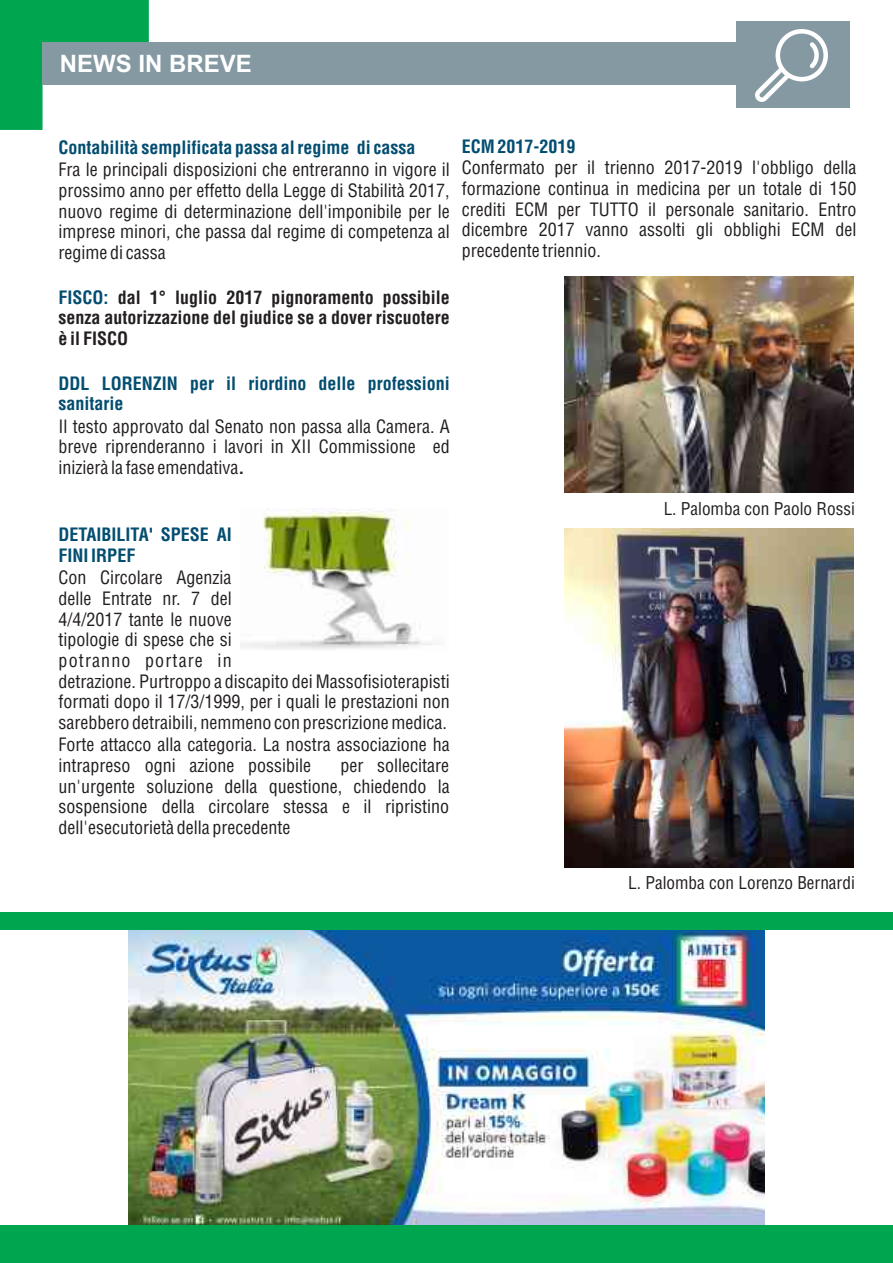
<style>
.page{position:relative;width:893px;height:1263px;background:#fff}
.page>*{position:absolute;margin:0;border:0;box-sizing:border-box;transform-origin:0 0}
.t1{font:700 24px "Arial";color:#fff}
.t2{font:condensed 18px/20.7px "Helvetica LT Std";color:#231f20;text-align:justify}
.t3{font:700 condensed 18px/20.7px "Helvetica LT Std";color:#034d70}
.t4{font:700 condensed 18px/20.7px "Helvetica LT Std";color:#231f20;text-align:justify}
.t5{font:condensed 17.25px "Helvetica LT Std";color:#231f20}
.s1{font-weight:700}
</style>
<div class="page">
<svg style="left:0;top:0;width:149px;height:130px"></svg>
<div style="left:43px;top:43px;width:805px;height:42px;background:#8599a3"></div>
<div style="left:736px;top:21px;width:113px;height:87px;background:#8599a3"></div>
<img style="left:755px;top:30px;width:72px;height:72px">
<img style="left:128px;top:929px;width:636px;height:297px">
<img style="left:564px;top:276px;width:290px;height:217px">
<img style="left:564px;top:528px;width:290px;height:339px">
<div style="left:0;top:1226px;width:893px;height:37px;background:#00a54f"></div>
<div style="left:0;top:912px;width:893px;height:17px;background:#00a54f"></div>
<img style="left:240px;top:508px;width:193px;height:142px">
<h1 class="t1" style="left:60px;top:55px;width:194px">NEWS IN BREVE</h1>
<p class="t3" style="left:59px;top:139px;width:358px">Contabilità semplificata passa al regime di cassa</p>
<p class="t2" style="left:59px;top:162px;width:393px">Fra le principali disposizioni che entreranno in vigore il prossimo anno per effetto della Legge di Stabilità 2017, nuovo regime di determinazione dell'imponibile per le imprese minori, che passa dal regime di competenza al regime di cassa</p>
<p class="t4" style="left:59px;top:289px;width:393px;text-indent:59px">dal 1° luglio 2017 pignoramento possibile senza autorizzazione del giudice se a dover riscuotere è il FISCO</p>
<p class="t3" style="left:59px;top:289px;width:52px">FISCO:</p>
<p class="t3" style="left:59px;top:375px;width:393px">DDL LORENZIN per il riordino delle professioni sanitarie</p>
<p class="t2" style="left:59px;top:418px;width:393px">Il testo approvato dal Senato non passa alla Camera. A breve riprenderanno i lavori in XII Commissione ed inizierà la fase emendativa<span class="s1">.</span></p>
<p class="t3" style="left:59px;top:527px;width:175px">DETAIBILITA' SPESE AI<br>FINI IRPEF</p>
<p class="t2" style="left:59px;top:570px;width:393px;text-align:left">Con Circolare Agenzia<br>delle Entrate nr. 7 del<br>4/4/2017 tante le nuove<br>tipologie di spese che si<br>potranno portare in<br>detrazione. Purtroppo a discapito dei Massofisioterapisti formati dopo il 17/3/1999, per i quali le prestazioni non sarebbero detraibili, nemmeno con prescrizione medica.</p>
<p class="t2" style="left:59px;top:737px;width:393px">Forte attacco alla categoria. La nostra associazione ha intrapreso ogni azione possibile</p>
<p class="t2" style="left:59px;top:758px;width:393px;text-indent:282px">per sollecitare un'urgente soluzione della questione, chiedendo la sospensione della circolare stessa e il ripristino dell'esecutorietà della precedente</p>
<p class="t3" style="left:462px;top:139px;width:115px">ECM 2017-2019</p>
<p class="t2" style="left:462px;top:160px;width:396px">Confermato per il trienno 2017-2019 l'obbligo della formazione continua in medicina per un totale di 150 crediti ECM per TUTTO il personale sanitario. Entro dicembre 2017 vanno assolti gli obblighi ECM del precedente triennio.</p>
<p class="t5" style="left:664px;top:502px;width:193px">L. Palomba con Paolo Rossi</p>
<p class="t5" style="left:628px;top:877px;width:228px">L. Palomba con Lorenzo Bernardi</p>
</div>
